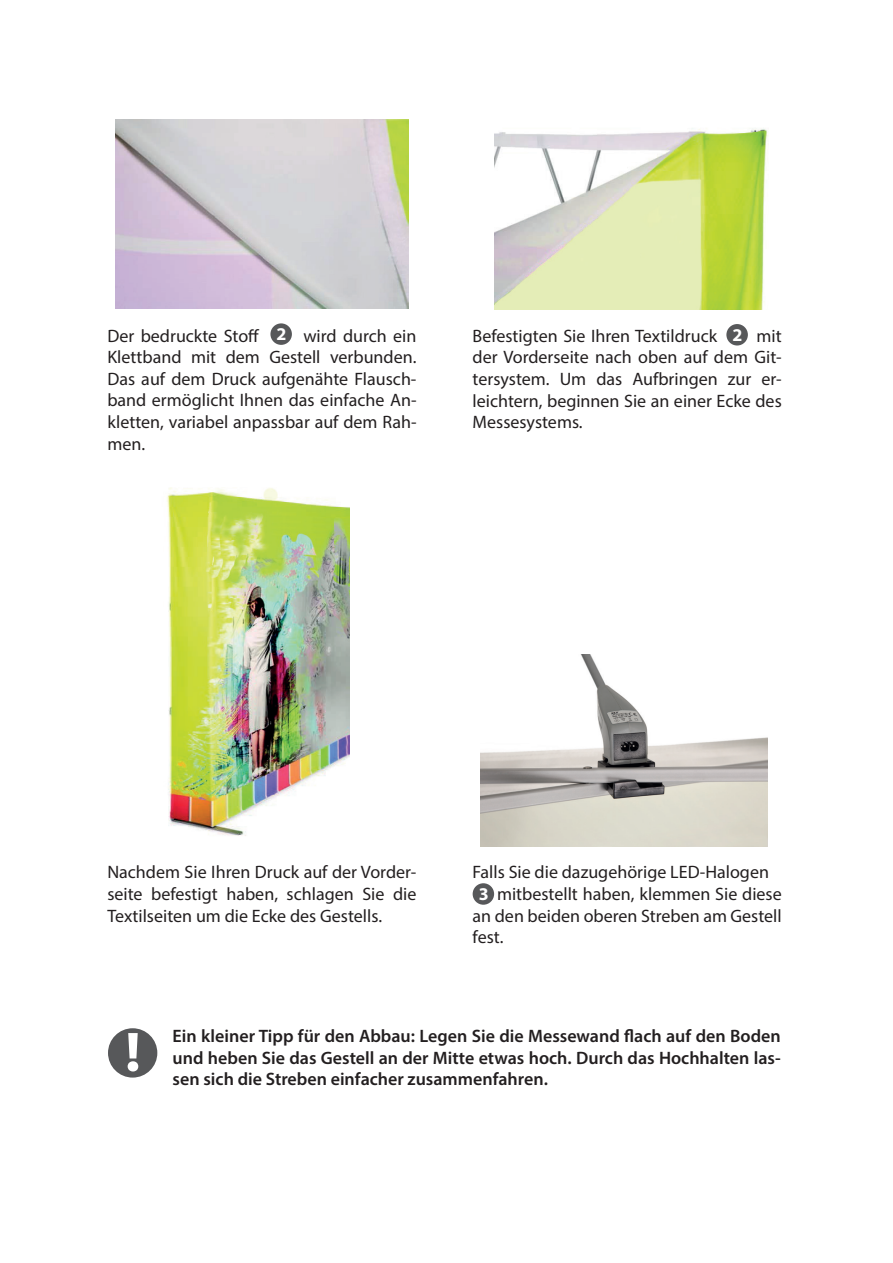
<style>
.page{position:relative;width:893px;height:1263px;background:#fff}
.page>*{position:absolute;margin:0;border:0;box-sizing:border-box;transform-origin:0 0}
.t1{font:700 56.1px "Myriad Pro";color:#fff;scale:1.06 1}
.t2{font:18px/21.6px "Myriad Pro";color:#231f20;text-align:justify}
.t3{font:600 18px/21.6px "Myriad Pro";color:#231f20;text-align:justify}
.t4{font:700 18px "Myriad Pro";color:#fff}
</style>
<div class="page">
<img style="left:167px;top:487px;width:182px;height:349px">
<img style="left:480px;top:654px;width:288px;height:192px">
<img style="left:116px;top:120px;width:293px;height:189px">
<img style="left:494px;top:128px;width:275px;height:181px">
<div style="left:473px;top:883px;width:21px;height:22px;background:#57585a;border-radius:50%"></div>
<div style="left:726px;top:324px;width:22px;height:21px;background:#57585a;border-radius:50%"></div>
<div style="left:270px;top:323px;width:22px;height:22px;background:#57585a;border-radius:50%"></div>
<div style="left:108px;top:1028px;width:49px;height:49px;background:#57585a;border-radius:50%"></div>
<p class="t4" style="left:276px;top:322px;width:11px">2</p>
<p class="t4" style="left:732px;top:323px;width:11px">2</p>
<p class="t2" style="left:107px;top:325px;width:154px">Der bedruckte Stoff</p>
<p class="t2" style="left:107px;top:325px;width:311px;text-indent:196px">wird durch ein Klettband mit dem Gestell verbunden.<br>Das auf dem Druck aufgenähte Flausch&shy;band ermöglicht Ihnen das einfache An&shy;kletten, variabel anpassbar auf dem Rah&shy;men.</p>
<p class="t2" style="left:473px;top:325px;width:246px">Befestigten Sie Ihren Textildruck</p>
<p class="t2" style="left:473px;top:325px;width:311px;text-indent:284px">mit der Vorderseite nach oben auf dem Git&shy;tersystem. Um das Aufbringen zur er&shy;leichtern, beginnen Sie an einer Ecke des Messesystems.</p>
<p class="t2" style="left:107px;top:861px;width:311px">Nachdem Sie Ihren Druck auf der Vorder&shy;seite befestigt haben, schlagen Sie die Textilseiten um die Ecke des Gestells.</p>
<p class="t2" style="left:473px;top:861px;width:298px">Falls Sie die dazugehörige LED-Halogen</p>
<p class="t2" style="left:497px;top:883px;width:286px">mitbestellt haben, klemmen Sie diese</p>
<p class="t2" style="left:473px;top:904px;width:311px">an den beiden oberen Streben am Gestell</p>
<p class="t2" style="left:473px;top:926px;width:32px">fest.</p>
<p class="t4" style="left:479px;top:882px;width:11px">3</p>
<h1 class="t1" style="left:125px;top:1015px;width:17px">!</h1>
<p class="t3" style="left:173px;top:1025px;width:610px">Ein kleiner Tipp für den Abbau: Legen Sie die Messewand flach auf den Boden und heben Sie das Gestell an der Mitte etwas hoch. Durch das Hochhalten las&shy;sen sich die Streben einfacher zusammenfahren.</p>
</div>
